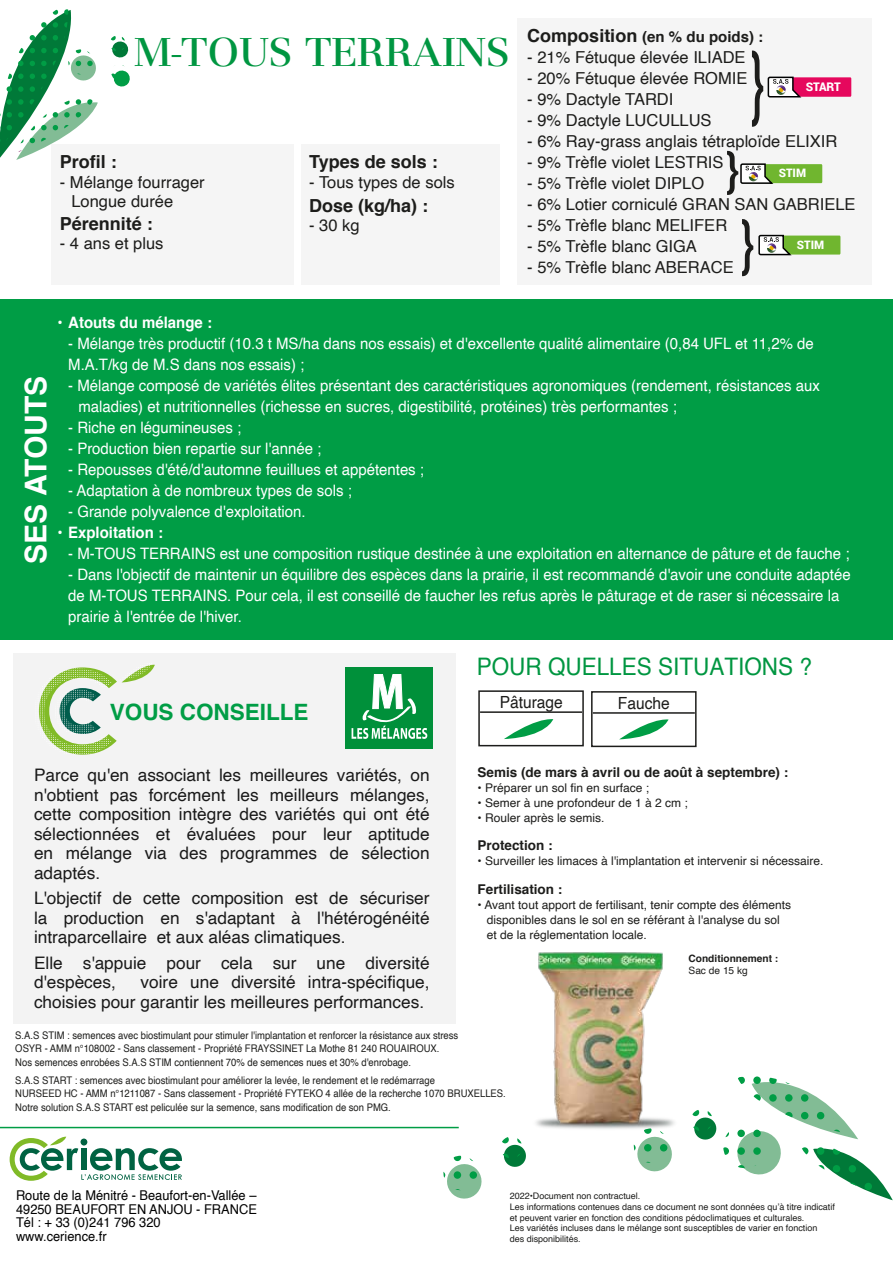
<style>
.page{position:relative;width:893px;height:1263px;background:#fff}
.page>*{position:absolute;margin:0;border:0;box-sizing:border-box;transform-origin:0 0}
.t1{font:500 42px "Basilia Std";color:#009641}
.t2{font:700 30px "Helvetica";color:#fff}
.t3{font:24.15px "Helvetica";color:#009641;scale:.93 1}
.t4{font:700 22.5px "Helvetica";color:#009d45}
.t5{font:700 18px "Helvetica";color:#1d1d1b}
.t6{font:17.25px/19.5px "Helvetica";color:rgb(1 1 1/.9);text-align:justify}
.t7{font:16.8px "Helvetica";color:#1d1d1b;scale:.93 1}
.t8{font:16.8px "Roboto";color:#1d1d1b;scale:.93 1}
.t9{font:16.5px/19.5px "Helvetica";color:#1d1d1b}
.t10{font:15.75px/21px "Helvetica";color:#fff;scale:.95 1}
.t11{font:700 15.75px "Helvetica";color:#fff;scale:.95 1}
.t12{font:700 15px "Helvetica";color:#1d1d1b}
.t13{font:13.5px/13.5px "Helvetica";color:#010101;scale:.95 1}
.t14{font:700 13.5px "Helvetica";color:#1d1d1b}
.t15{font:12px/15px "Helvetica";color:#1d1d1b}
.t16{font:900 11.85px "Roboto";letter-spacing:-.01em;color:#fff}
.t17{font:900 11.7px "Roboto";color:#fff}
.t18{font:10.5px/13.5px "Helvetica";color:#1d1d1b;scale:.9 1}
.t19{font:700 10.2px "Helvetica";color:#1d1d1b}
.t20{font:10.2px "Helvetica";color:#1d1d1b}
.t21{font:9px/10.8px "Helvetica";color:#1d1d1b}
.s1{font-size:18px}
</style>
<div class="page">
<svg style="left:0;top:9px;width:130px;height:151px"></svg>
<div style="left:13px;top:653px;width:443px;height:370px;background:#f3f3f3"></div>
<div style="left:0;top:300px;width:893px;height:340px;background:#009d45"></div>
<hr style="left:0;top:1127px;width:459px;height:1px;background:#009d45">
<div style="left:478px;top:690px;width:106px;height:56px;background:#fff;border:2px solid #1d1d1b"></div>
<hr style="left:480px;top:711px;width:102px;height:2px;background:#1d1d1b">
<div style="left:591px;top:691px;width:106px;height:56px;background:#fff;border:2px solid #1d1d1b"></div>
<hr style="left:593px;top:712px;width:102px;height:2px;background:#1d1d1b">
<svg style="left:620px;top:719px;width:48px;height:20px"></svg>
<svg style="left:504px;top:719px;width:49px;height:20px"></svg>
<svg style="left:10px;top:1136px;width:172px;height:45px"></svg>
<div style="left:51px;top:145px;width:243px;height:140px;background:#f5f5f5"></div>
<div style="left:301px;top:145px;width:199px;height:140px;background:#f5f5f5"></div>
<div style="left:517px;top:19px;width:354px;height:266px;background:#f5f5f5"></div>
<svg style="left:443px;top:1137px;width:83px;height:62px"></svg>
<svg style="left:633px;top:1076px;width:260px;height:124px"></svg>
<svg style="left:38px;top:664px;width:117px;height:91px"></svg>
<div style="left:346px;top:667px;width:87px;height:81px;background:#00903a"></div>
<svg style="left:352px;top:674px;width:75px;height:65px"></svg>
<img style="left:536px;top:952px;width:155px;height:179px">
<div style="left:759px;top:236px;width:81px;height:19px;background:#70b62f"></div>
<svg style="left:742px;top:219px;width:51px;height:57px"></svg>
<div style="left:741px;top:164px;width:81px;height:19px;background:#70b62f"></div>
<svg style="left:727px;top:151px;width:48px;height:44px"></svg>
<div style="left:768px;top:77px;width:83px;height:20px;background:#e6085d"></div>
<svg style="left:752px;top:51px;width:51px;height:76px"></svg>
<h1 class="t1" style="left:134px;top:29px;width:377px">M-TOUS TERRAINS</h1>
<p class="t5" style="left:60px;top:147px;width:59px">Profil :</p>
<p class="t9" style="left:71px;top:173px;width:135px;text-indent:-12px">- Mélange fourrager<br>Longue durée</p>
<p class="t5" style="left:60px;top:209px;width:95px">Pérennité :</p>
<p class="t9" style="left:60px;top:234px;width:105px">- 4 ans et plus</p>
<p class="t5" style="left:309px;top:147px;width:130px">Types de sols :</p>
<p class="t9" style="left:309px;top:173px;width:147px">- Tous types de sols</p>
<p class="t5" style="left:309px;top:191px;width:121px">Dose (kg/ha) :</p>
<p class="t9" style="left:309px;top:216px;width:52px">- 30 kg</p>
<p class="t12" style="left:527px;top:25px;width:237px"><span class="s1">Composition</span> (en % du poids) :</p>
<p class="t9" style="left:527px;top:48px;width:220px">- 21% Fétuque élevée ILIADE</p>
<p class="t9" style="left:527px;top:69px;width:222px">- 20% Fétuque élevée ROMIE</p>
<p class="t9" style="left:527px;top:90px;width:148px">- 9% Dactyle TARDI</p>
<p class="t9" style="left:527px;top:111px;width:186px">- 9% Dactyle LUCULLUS</p>
<p class="t9" style="left:527px;top:132px;width:311px">- 6% Ray-grass anglais tétraploïde ELIXIR</p>
<p class="t9" style="left:527px;top:153px;width:198px">- 9% Trèfle violet LESTRIS</p>
<p class="t9" style="left:527px;top:174px;width:178px">- 5% Trèfle violet DIPLO</p>
<p class="t9" style="left:527px;top:195px;width:330px">- 6% Lotier corniculé GRAN SAN GABRIELE</p>
<p class="t9" style="left:527px;top:216px;width:201px">- 5% Trèfle blanc MELIFER</p>
<p class="t9" style="left:527px;top:237px;width:171px">- 5% Trèfle blanc GIGA</p>
<p class="t9" style="left:527px;top:258px;width:208px">- 5% Trèfle blanc ABERACE</p>
<p class="t16" style="left:806px;top:78px;width:37px">START</p>
<p class="t17" style="left:779px;top:165px;width:29px">STIM</p>
<p class="t17" style="left:797px;top:236px;width:29px">STIM</p>
<h2 class="t2" style="left:12px;top:564px;width:189px;rotate:-90deg">SES ATOUTS</h2>
<p class="t11" style="left:58px;top:310px;width:164px">• Atouts du mélange :</p>
<p class="t10" style="left:68px;top:333px;width:786px">- Mélange très productif (10.3 t MS/ha dans nos essais) et d'excellente qualité alimentaire (0,84 UFL et 11,2% de<br>M.A.T/kg de M.S dans nos essais) ;</p>
<p class="t10" style="left:78px;top:375px;width:782px;text-indent:-10px">- Mélange composé de variétés élites présentant des caractéristiques agronomiques (rendement, résistances aux maladies) et nutritionnelles (richesse en sucres, digestibilité, protéines) très performantes ;</p>
<p class="t10" style="left:68px;top:417px;width:184px">- Riche en légumineuses ;</p>
<p class="t10" style="left:68px;top:438px;width:268px">- Production bien repartie sur l'année ;</p>
<p class="t10" style="left:68px;top:459px;width:376px">- Repousses d'été/d'automne feuillues et appétentes ;</p>
<p class="t10" style="left:68px;top:480px;width:300px">- Adaptation à de nombreux types de sols ;</p>
<p class="t10" style="left:68px;top:501px;width:251px">- Grande polyvalence d'exploitation.</p>
<p class="t11" style="left:58px;top:520px;width:112px">• Exploitation :</p>
<p class="t10" style="left:68px;top:543px;width:824px">- M-TOUS TERRAINS est une composition rustique destinée à une exploitation en alternance de pâture et de fauche ;</p>
<p class="t10" style="left:68px;top:564px;width:825px">- Dans l'objectif de maintenir un équilibre des espèces dans la prairie, il est recommandé d'avoir une conduite adaptée de M-TOUS TERRAINS. Pour cela, il est conseillé de faucher les refus après le pâturage et de raser si nécessaire la prairie à l'entrée de l'hiver.</p>
<h3 class="t4" style="left:110px;top:694px;width:200px">VOUS CONSEILLE</h3>
<h3 class="t3" style="left:477px;top:648px;width:362px">POUR QUELLES SITUATIONS ?</h3>
<p class="t7" style="left:500px;top:689px;width:69px">Pâturage</p>
<p class="t8" style="left:600px;top:691px;width:101px">Enrubannage</p>
<p class="t7" style="left:618px;top:690px;width:57px">Fauche</p>
<p class="t6" style="left:34px;top:766px;width:397px">Parce qu'en associant les meilleures variétés, on n'obtient pas forcément les meilleurs mélanges, cette composition intègre des variétés qui ont été sélectionnées et évaluées pour leur aptitude en mélange via des programmes de sélection adaptés.</p>
<p class="t6" style="left:34px;top:889px;width:397px">L'objectif de cette composition est de sécuriser la production en s'adaptant à l'hétérogénéité intraparcellaire et aux aléas climatiques.</p>
<p class="t6" style="left:34px;top:953px;width:397px">Elle s'appuie pour cela sur une diversité d'espèces,</p>
<p class="t6" style="left:34px;top:973px;width:397px;text-indent:107px">voire une diversité intra-spécifique, choisies pour garantir les meilleures performances.</p>
<p class="t14" style="left:478px;top:761px;width:312px">Semis (de mars à avril ou de août à septembre) :</p>
<p class="t15" style="left:478px;top:780px;width:173px">• Préparer un sol fin en surface ;</p>
<p class="t15" style="left:478px;top:795px;width:212px">• Semer à une profondeur de 1 à 2 cm ;</p>
<p class="t15" style="left:478px;top:810px;width:128px">• Rouler après le semis.</p>
<p class="t14" style="left:478px;top:835px;width:77px">Protection :</p>
<p class="t15" style="left:478px;top:854px;width:347px">• Surveiller les limaces à l'implantation et intervenir si nécessaire.</p>
<p class="t14" style="left:478px;top:878px;width:86px">Fertilisation :</p>
<p class="t15" style="left:487px;top:897px;width:306px;text-indent:-9px">• Avant tout apport de fertilisant, tenir compte des éléments disponibles dans le sol en se référant à l'analyse du sol et de la réglementation locale.</p>
<p class="t19" style="left:689px;top:950px;width:91px">Conditionnement :</p>
<p class="t20" style="left:689px;top:962px;width:61px">Sac de 15 kg</p>
<p class="t18" style="left:15px;top:1029px;width:494px">S.A.S STIM : semences avec biostimulant pour stimuler l'implantation et renforcer la résistance aux stress<br>OSYR - AMM n°108002 - Sans classement - Propriété FRAYSSINET La Mothe 81 240 ROUAIROUX.<br>Nos semences enrobées S.A.S STIM contiennent 70% de semences nues et 30% d'enrobage.</p>
<p class="t18" style="left:15px;top:1074px;width:546px">S.A.S START : semences avec biostimulant pour améliorer la levée, le rendement et le redémarrage<br>NURSEED HC - AMM n°1211087 - Sans classement - Propriété FYTEKO 4 allée de la recherche 1070 BRUXELLES.<br>Notre solution S.A.S START est peliculée sur la semence, sans modification de son PMG.</p>
<p class="t13" style="left:16px;top:1189px;width:255px">Route de la Ménitré - Beaufort-en-Vallée –<br>49250 BEAUFORT EN ANJOU - FRANCE<br>Tél : + 33 (0)241 796 320<br>www.cerience.fr</p>
<p class="t21" style="left:510px;top:1191px;width:327px">2022•Document non contractuel.<br>Les informations contenues dans ce document ne sont données qu’à titre indicatif et peuvent varier en fonction des conditions pédoclimatiques et culturales.<br>Les variétés incluses dans le mélange sont susceptibles de varier en fonction<br>des disponibilités.</p>
</div>
